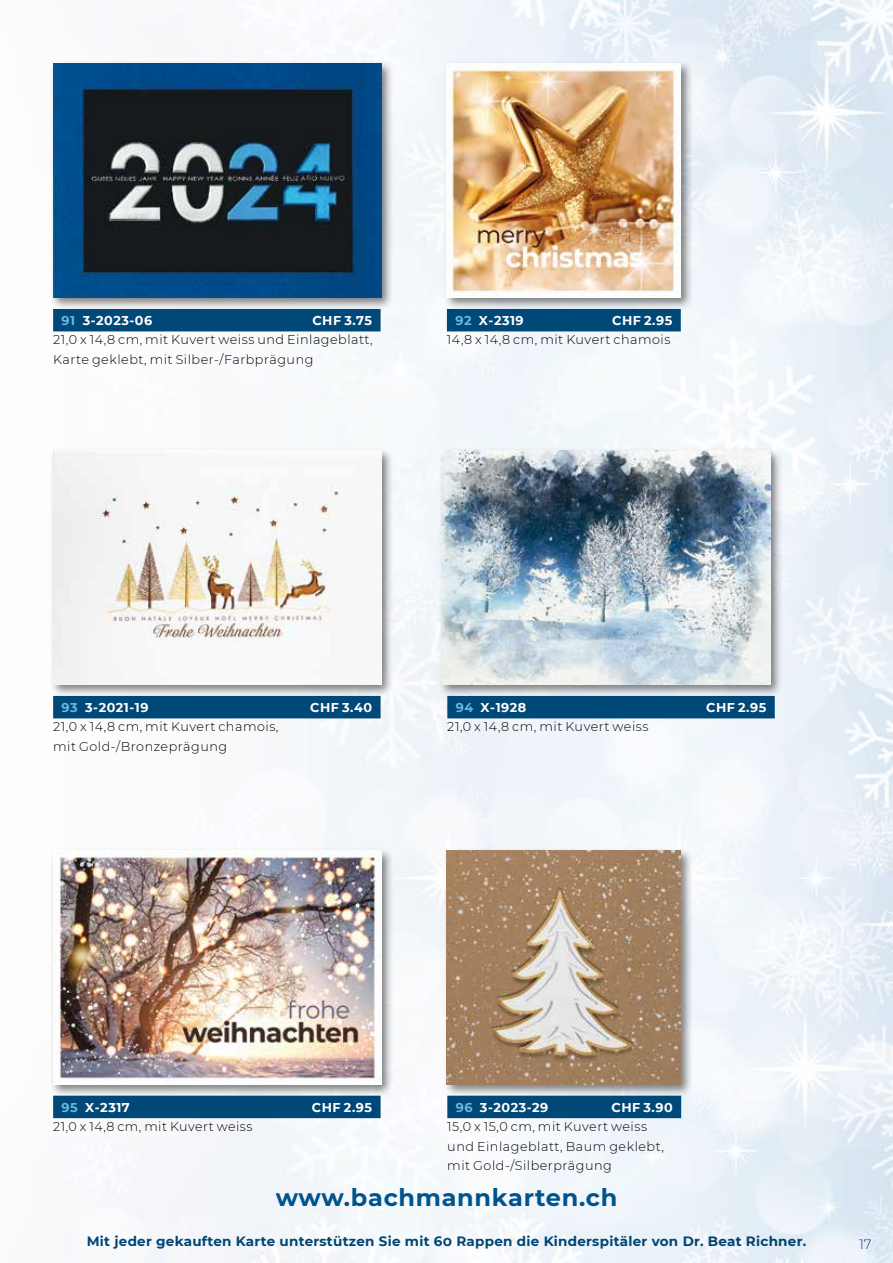
<style>
.page{position:relative;width:893px;height:1263px;background:#fff}
.page>*{position:absolute;margin:0;border:0;box-sizing:border-box;transform-origin:0 0}
.t1{font:700 24px "Montserrat";letter-spacing:.03em;color:#00538d}
.t2{font:700 13.5px "Montserrat";letter-spacing:.02em;color:#004877}
.t3{font:300 13.5px "Montserrat";color:#004985}
.t4{font:300 12.75px/19.5px "Montserrat";letter-spacing:.04em;color:#000}
.t5{font:700 12.75px "Montserrat";letter-spacing:.04em;color:#fff}
.s1{color:#64b9e4}
</style>
<div class="page">
<div style="left:447px;top:309px;width:234px;height:22px;background:#004877"></div>
<div style="left:53px;top:696px;width:328px;height:22px;background:#004877"></div>
<div style="left:53px;top:1096px;width:328px;height:22px;background:#004877"></div>
<div style="left:447px;top:696px;width:328px;height:22px;background:#004877"></div>
<div style="left:53px;top:309px;width:328px;height:22px;background:#004877"></div>
<div style="left:447px;top:1096px;width:234px;height:22px;background:#004877"></div>
<div style="left:443px;top:60px;width:250px;height:250px;background:#000;opacity:.5"></div>
<img style="left:446px;top:64px;width:234px;height:234px">
<div style="left:443px;top:847px;width:250px;height:250px;background:#000;opacity:.5"></div>
<img style="left:446px;top:850px;width:234px;height:234px">
<div style="left:438px;top:447px;width:345px;height:250px;background:#000;opacity:.5"></div>
<img style="left:442px;top:451px;width:328px;height:234px">
<div style="left:49px;top:60px;width:345px;height:250px;background:#000;opacity:.5"></div>
<img style="left:53px;top:64px;width:328px;height:234px">
<div style="left:49px;top:447px;width:345px;height:250px;background:#000;opacity:.5"></div>
<img style="left:53px;top:451px;width:328px;height:234px">
<div style="left:49px;top:847px;width:345px;height:250px;background:#000;opacity:.5"></div>
<img style="left:53px;top:850px;width:328px;height:234px">
<p class="t5" style="left:62px;top:311px;width:92px"><span class="s1">91</span> 3-2023-06</p>
<p class="t5" style="left:312px;top:311px;width:61px">CHF 3.75</p>
<p class="t4" style="left:53px;top:330px;width:321px">21,0 x 14,8 cm, mit Kuvert weiss und Einlageblatt,<br>Karte geklebt, mit Silber-/Farbprägung</p>
<p class="t5" style="left:455px;top:311px;width:70px"><span class="s1">92</span> X-2319</p>
<p class="t5" style="left:612px;top:311px;width:62px">CHF 2.95</p>
<p class="t4" style="left:447px;top:330px;width:225px">14,8 x 14,8 cm, mit Kuvert chamois</p>
<p class="t5" style="left:62px;top:698px;width:88px"><span class="s1">93</span> 3-2021-19</p>
<p class="t5" style="left:310px;top:698px;width:63px">CHF 3.40</p>
<p class="t4" style="left:53px;top:717px;width:227px">21,0 x 14,8 cm, mit Kuvert chamois, mit Gold-/Bronzeprägung</p>
<p class="t5" style="left:456px;top:698px;width:72px"><span class="s1">94</span> X-1928</p>
<p class="t5" style="left:706px;top:698px;width:62px">CHF 2.95</p>
<p class="t4" style="left:447px;top:717px;width:203px">21,0 x 14,8 cm, mit Kuvert weiss</p>
<p class="t5" style="left:62px;top:1098px;width:70px"><span class="s1">95</span> X-2317</p>
<p class="t5" style="left:312px;top:1098px;width:62px">CHF 2.95</p>
<p class="t4" style="left:53px;top:1116px;width:201px">21,0 x 14,8 cm, mit Kuvert weiss</p>
<p class="t5" style="left:456px;top:1098px;width:94px"><span class="s1">96</span> 3-2023-29</p>
<p class="t5" style="left:611px;top:1098px;width:63px">CHF 3.90</p>
<p class="t4" style="left:447px;top:1116px;width:218px">15,0 x 15,0 cm, mit Kuvert weiss und Einlageblatt, Baum geklebt, mit Gold-/Silberprägung</p>
<h1 class="t1" style="left:276px;top:1180px;width:343px">www.bachmannkarten.ch</h1>
<p class="t2" style="left:87px;top:1231px;width:721px">Mit jeder gekauften Karte unterstützen Sie mit 60 Rappen die Kinderspitäler von Dr. Beat Richner.</p>
<p class="t3" style="left:859px;top:1234px;width:14px">17</p>
</div>
